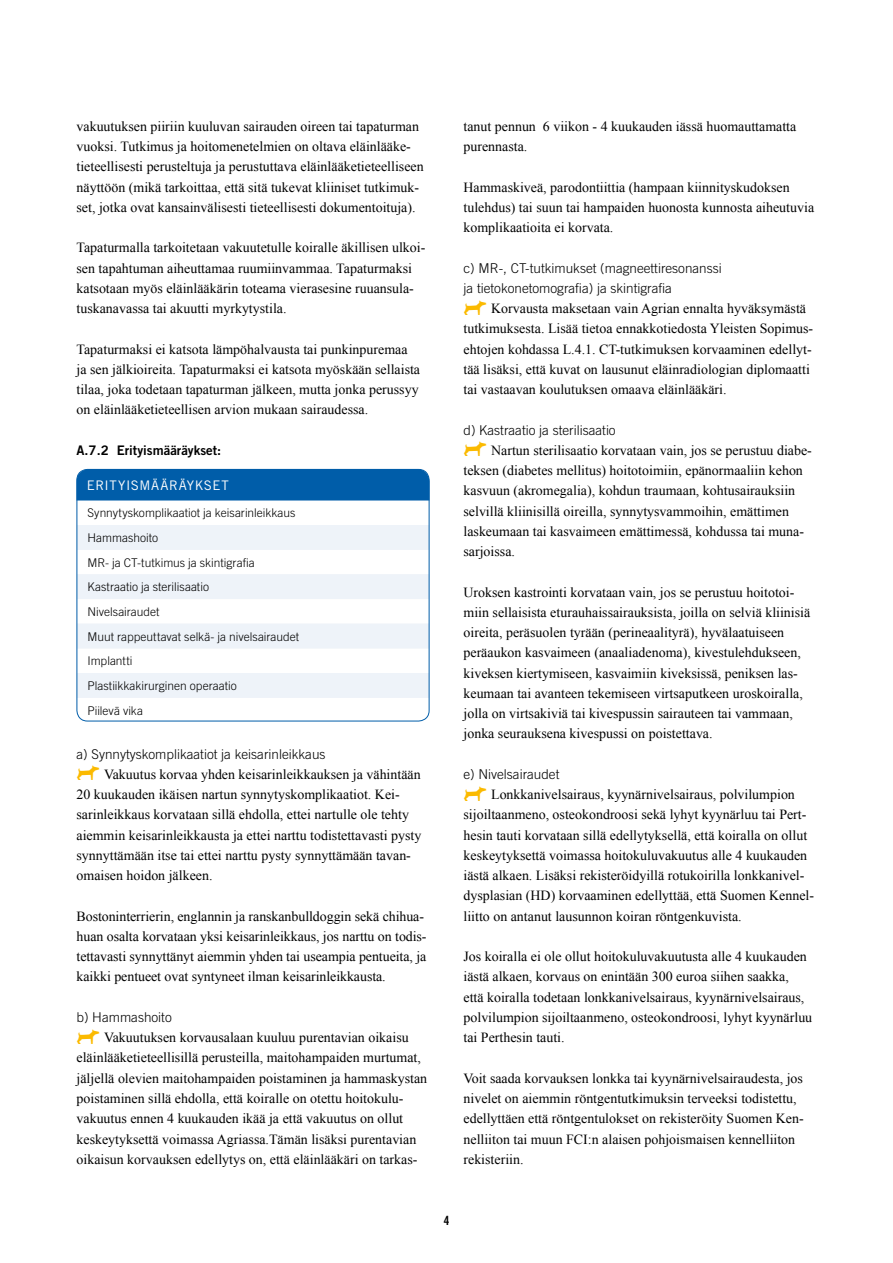
<style>
.page{position:relative;width:893px;height:1263px;background:#fff}
.page>*{position:absolute;margin:0;border:0;box-sizing:border-box;transform-origin:0 0}
.t1{font:13.95px/20.2px "Times New Roman";color:#000}
.t2{font:300 13.5px/20.2px "Trade Gothic";color:#000}
.t3{font:13.2px "Trade Gothic LT Std Bd 2";color:#000}
.t4{font:13.2px "Trade Gothic LT Std";letter-spacing:.045em;color:#fff}
.t5{font:12.75px "Trade Gothic Bold Cond Twenty";color:#000}
.t6{font:300 12px/24.6px "Trade Gothic";color:#000}
.s1{font-family:"Djuranfanger";font-size:21px;color:#fbba00}
</style>
<div class="page">
<svg style="left:77px;top:500px;width:352px;height:221px"></svg>
<svg style="left:79px;top:525px;width:348px;height:173px;fill:#eef3f9"></svg>
<div style="left:77px;top:469px;width:352px;height:31px;background:#005da9"></div>
<p class="t1" style="left:77px;top:116px;width:349px">vakuutuksen piiriin kuuluvan sairauden oireen tai tapaturman vuoksi. Tutkimus ja hoitomenetelmien on oltava eläinlääke&shy;tieteellisesti perusteltuja ja perustuttava eläinlääketieteelliseen näyttöön (mikä tarkoittaa, että sitä tukevat kliiniset tutkimuk&shy;set, jotka ovat kansainvälisesti tieteellisesti dokumentoituja).</p>
<p class="t1" style="left:77px;top:237px;width:350px">Tapaturmalla tarkoitetaan vakuutetulle koiralle äkillisen ulkoi&shy;sen tapahtuman aiheuttamaa ruumiinvammaa. Tapaturmaksi katsotaan myös eläinlääkärin toteama vierasesine ruuansula&shy;tuskanavassa tai akuutti myrkytystila.</p>
<p class="t1" style="left:77px;top:339px;width:345px">Tapaturmaksi ei katsota lämpöhalvausta tai punkinpuremaa ja sen jälkioireita. Tapaturmaksi ei katsota myöskään sellaista tilaa, joka todetaan tapaturman jälkeen, mutta jonka perussyy on eläinlääketieteellisen arvion mukaan sairaudessa.</p>
<p class="t3" style="left:77px;top:442px;width:146px">A.7.2 Erityismääräykset:</p>
<p class="t4" style="left:87px;top:478px;width:143px">ERITYISMÄÄRÄYKSET</p>
<p class="t6" style="left:88px;top:501px;width:213px">Synnytyskomplikaatiot ja keisarinleikkaus<br>Hammashoito<br>MR- ja CT-tutkimus ja skintigrafia<br>Kastraatio ja sterilisaatio<br>Nivelsairaudet<br>Muut rappeuttavat selkä- ja nivelsairaudet<br>Implantti<br>Plastiikkakirurginen operaatio<br>Piilevä vika</p>
<p class="t2" style="left:77px;top:744px;width:250px">a) Synnytyskomplikaatiot ja keisarinleikkaus</p>
<p class="t1" style="left:77px;top:764px;width:346px"><span class="s1">A</span> Vakuutus korvaa yhden keisarinleikkauksen ja vähintään 20 kuukauden ikäisen nartun synnytyskomplikaatiot. Kei&shy;sarinleikkaus korvataan sillä ehdolla, ettei nartulle ole tehty aiemmin keisarinleikkausta ja ettei narttu todistettavasti pysty synnyttämään itse tai ettei narttu pysty synnyttämään tavan&shy;omaisen hoidon jälkeen.</p>
<p class="t1" style="left:77px;top:906px;width:352px">Bostoninterrierin, englannin ja ranskanbulldoggin sekä chihua&shy;huan osalta korvataan yksi keisarinleikkaus, jos narttu on todis&shy;tettavasti synnyttänyt aiemmin yhden tai useampia pentueita, ja kaikki pentueet ovat syntyneet ilman keisarinleikkausta.</p>
<p class="t2" style="left:77px;top:1007px;width:97px">b) Hammashoito</p>
<p class="t1" style="left:77px;top:1027px;width:352px"><span class="s1">A</span> Vakuutuksen korvausalaan kuuluu purentavian oikaisu eläinlääketieteellisillä perusteilla, maitohampaiden murtumat, jäljellä olevien maitohampaiden poistaminen ja hammaskystan poistaminen sillä ehdolla, että koiralle on otettu hoitokulu&shy;vakuutus ennen 4 kuukauden ikää ja että vakuutus on ollut keskeytyksettä voimassa Agriassa.Tämän lisäksi purentavian oikaisun korvauksen edellytys on, että eläinlääkäri on tarkas-</p>
<p class="t1" style="left:463px;top:116px;width:334px">tanut pennun 6 viikon - 4 kuukauden iässä huomauttamatta purennasta.</p>
<p class="t1" style="left:463px;top:177px;width:352px">Hammaskiveä, parodontiittia (hampaan kiinnityskudoksen tulehdus) tai suun tai hampaiden huonosta kunnosta aiheutuvia komplikaatioita ei korvata.</p>
<p class="t2" style="left:463px;top:258px;width:260px">c) MR-, CT-tutkimukset (magneettiresonanssi ja tietokonetomografia) ja skintigrafia</p>
<p class="t1" style="left:463px;top:298px;width:351px"><span class="s1">A</span> Korvausta maksetaan vain Agrian ennalta hyväksymästä tutkimuksesta. Lisää tietoa ennakkotiedosta Yleisten Sopimus&shy;ehtojen kohdassa L.4.1. CT-tutkimuksen korvaaminen edellyt&shy;tää lisäksi, että kuvat on lausunut eläinradiologian diplomaatti tai vastaavan koulutuksen omaava eläinlääkäri.</p>
<p class="t2" style="left:463px;top:420px;width:154px">d) Kastraatio ja sterilisaatio</p>
<p class="t1" style="left:463px;top:440px;width:350px"><span class="s1">A</span> Nartun sterilisaatio korvataan vain, jos se perustuu diabe&shy;teksen (diabetes mellitus) hoitotoimiin, epänormaaliin kehon kasvuun (akromegalia), kohdun traumaan, kohtusairauksiin selvillä kliinisillä oireilla, synnytysvammoihin, emättimen laskeumaan tai kasvaimeen emättimessä, kohdussa tai muna&shy;sarjoissa.</p>
<p class="t1" style="left:463px;top:582px;width:348px">Uroksen kastrointi korvataan vain, jos se perustuu hoitotoi&shy;miin sellaisista eturauhaissairauksista, joilla on selviä kliinisiä oireita, peräsuolen tyrään (perineaalityrä), hyvälaatuiseen peräaukon kasvaimeen (anaaliadenoma), kivestulehdukseen, kiveksen kiertymiseen, kasvaimiin kiveksissä, peniksen las&shy;keumaan tai avanteen tekemiseen virtsaputkeen uroskoiralla, jolla on virtsakiviä tai kivespussin sairauteen tai vammaan, jonka seurauksena kivespussi on poistettava.</p>
<p class="t2" style="left:463px;top:764px;width:97px">e) Nivelsairaudet</p>
<p class="t1" style="left:463px;top:784px;width:352px"><span class="s1">A</span> Lonkkanivelsairaus, kyynärnivelsairaus, polvilumpion sijoiltaanmeno, osteokondroosi sekä lyhyt kyynärluu tai Pert&shy;hesin tauti korvataan sillä edellytyksellä, että koiralla on ollut keskeytyksettä voimassa hoitokuluvakuutus alle 4 kuukauden iästä alkaen. Lisäksi rekisteröidyillä rotukoirilla lonkkanivel&shy;dysplasian (HD) korvaaminen edellyttää, että Suomen Kennel&shy;liitto on antanut lausunnon koiran röntgenkuvista.</p>
<p class="t1" style="left:463px;top:946px;width:350px">Jos koiralla ei ole ollut hoitokuluvakuutusta alle 4 kuukauden iästä alkaen, korvaus on enintään 300 euroa siihen saakka, että koiralla todetaan lonkkanivelsairaus, kyynärnivelsairaus, polvilumpion sijoiltaanmeno, osteokondroosi, lyhyt kyynärluu tai Perthesin tauti.</p>
<p class="t1" style="left:463px;top:1068px;width:342px">Voit saada korvauksen lonkka tai kyynärnivelsairaudesta, jos nivelet on aiemmin röntgentutkimuksin terveeksi todistettu, edellyttäen että röntgentulokset on rekisteröity Suomen Ken&shy;nelliiton tai muun FCI:n alaisen pohjoismaisen kennelliiton rekisteriin.</p>
<p class="t5" style="left:444px;top:1212px;width:7px">4</p>
</div>
